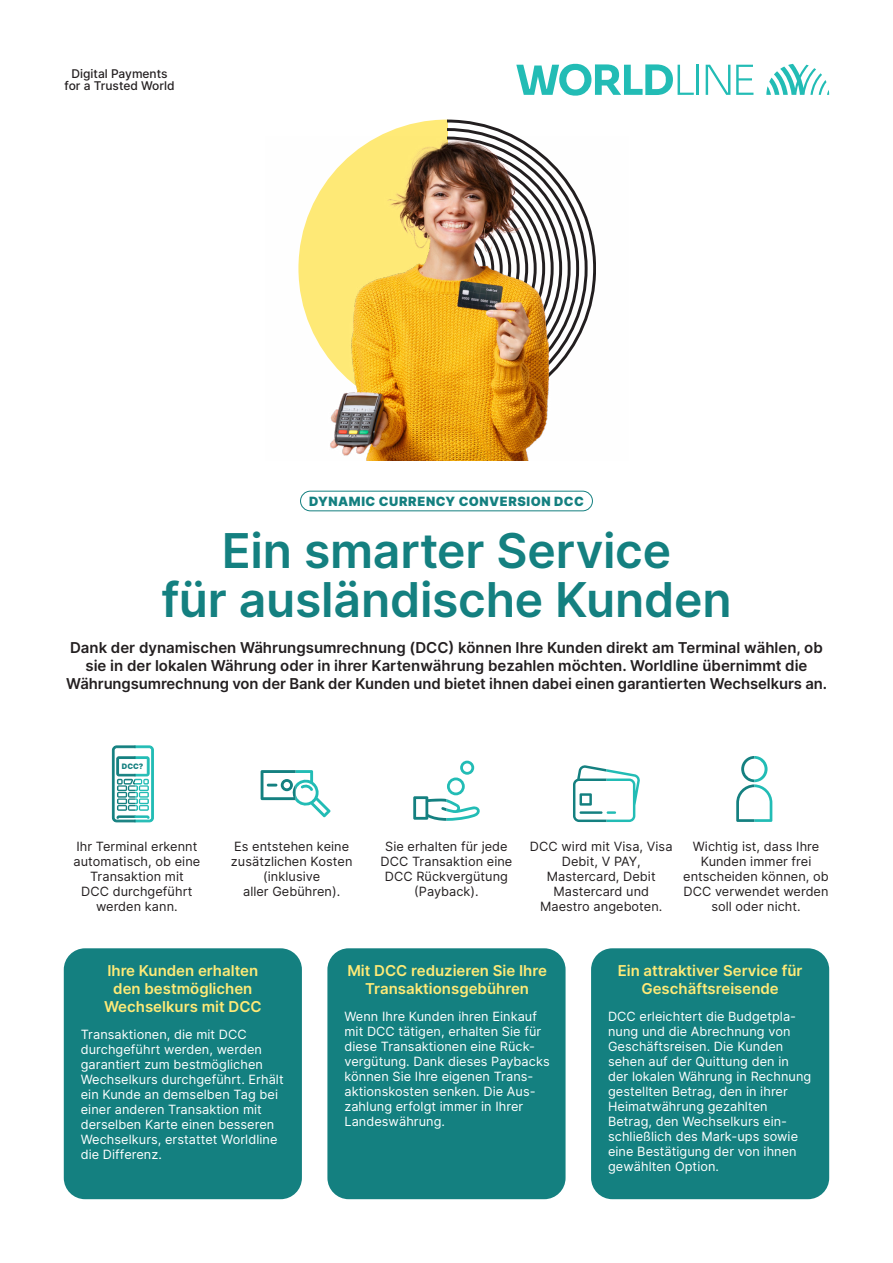
<style>
.page{position:relative;width:893px;height:1263px;background:#fff}
.page>*{position:absolute;margin:0;border:0;box-sizing:border-box;transform-origin:0 0}
._00-Head-Semi-32pt{font:600 48px/49.5px "Inter";letter-spacing:-.005em;color:#148080;text-align:center}
._10-Lead-10pt-Semi{font:600 15px/18px "Inter";color:#231f20;text-align:center}
._10-sub_semi-10pt_ab{font:600 15px/18px "Inter";color:#ffea77;text-align:center}
._02-Body-8_5pt-Reg-n{font:12.75px/15px "Inter";letter-spacing:.005em;color:#fff}
._01-Body-8_5pt-cente{font:12.75px/15px "Inter";letter-spacing:.005em;color:#231f20;text-align:center}
._23-Solution-Name_8{font:900 12.75px "Inter";letter-spacing:.04em;color:#148080}
._00_Signatur{font:500 12px/12.8px "Inter";color:#231f20;text-align:center}
.t1{font:900 7.5px "Inter";color:#148080}
</style>
<div class="page">
<div style="left:64px;top:948px;width:238px;height:251px;background:#148080;border-radius:21px"></div>
<div style="left:327px;top:948px;width:239px;height:251px;background:#148080;border-radius:21px"></div>
<div style="left:591px;top:948px;width:238px;height:251px;background:#148080;border-radius:21px"></div>
<svg style="left:261px;top:770px;width:70px;height:47px"></svg>
<svg style="left:378px;top:119px;width:139px;height:18px"></svg>
<svg style="left:766px;top:64px;width:63px;height:31px"></svg>
<hr style="left:697px;top:65px;width:2px;height:30px;background:#22bcb5">
<svg style="left:736px;top:65px;width:17px;height:30px"></svg>
<svg style="left:706px;top:65px;width:24px;height:30px"></svg>
<svg style="left:516px;top:64px;width:178px;height:32px"></svg>
<div style="left:300px;top:491px;width:293px;height:20px;border:1px solid #148080;border-radius:10px"></div>
<img style="left:298px;top:137px;width:298px;height:324px">
<svg style="left:112px;top:745px;width:42px;height:77px"></svg>
<svg style="left:413px;top:761px;width:67px;height:60px"></svg>
<svg style="left:573px;top:765px;width:67px;height:57px"></svg>
<svg style="left:736px;top:756px;width:36px;height:66px"></svg>
<p class="_00_Signatur" style="left:65px;top:67px;width:112px">Digital Payments for a Trusted World</p>
<p class="_23-Solution-Name_8" style="left:309px;top:492px;width:276px">DYNAMIC CURRENCY CONVERSION DCC</p>
<p class="_00-Head-Semi-32pt" style="left:161px;top:524px;width:572px">Ein smarter Service<br>für ausländische Kunden</p>
<p class="_10-Lead-10pt-Semi" style="left:66px;top:638px;width:762px">Dank der dynamischen Währungsumrechnung (DCC) können Ihre Kunden direkt am Terminal wählen, ob sie in der lokalen Währung oder in ihrer Kartenwährung bezahlen möchten. Worldline übernimmt die<br>Währungsumrechnung von der Bank der Kunden und bietet ihnen dabei einen garantierten Wechselkurs an.</p>
<p class="t1" style="left:122px;top:760px;width:23px">DCC?</p>
<p class="_01-Body-8_5pt-cente" style="left:73px;top:839px;width:128px">Ihr Terminal erkennt automatisch, ob eine<br>Transaktion mit<br>DCC durchgeführt werden kann.</p>
<p class="_01-Body-8_5pt-cente" style="left:231px;top:839px;width:123px">Es entstehen keine zusätzlichen Kosten (inklusive<br>aller Gebühren).</p>
<p class="_01-Body-8_5pt-cente" style="left:381px;top:839px;width:133px">Sie erhalten für jede<br>DCC Transaktion eine<br>DCC Rückvergütung (Payback).</p>
<p class="_01-Body-8_5pt-cente" style="left:530px;top:839px;width:144px">DCC wird mit Visa, Visa<br>Debit, V PAY,<br>Mastercard, Debit<br>Mastercard und<br>Maestro angeboten.</p>
<p class="_01-Body-8_5pt-cente" style="left:683px;top:839px;width:147px">Wichtig ist, dass Ihre<br>Kunden immer frei entscheiden können, ob<br>DCC verwendet werden soll oder nicht.</p>
<p class="_10-sub_semi-10pt_ab" style="left:104px;top:961px;width:159px">Ihre Kunden erhalten den bestmöglichen<br>Wechselkurs mit DCC</p>
<p class="_02-Body-8_5pt-Reg-n" style="left:81px;top:1027px;width:204px">Transaktionen, die mit DCC durchgeführt werden, werden garantiert zum bestmöglichen<br>Wechselkurs durchgeführt. Erhält ein Kunde an demselben Tag bei einer anderen Transaktion mit derselben Karte einen besseren<br>Wechselkurs, erstattet Worldline die Differenz.</p>
<p class="_10-sub_semi-10pt_ab" style="left:347px;top:961px;width:201px">Mit DCC reduzieren Sie Ihre<br>Transaktionsgebühren</p>
<p class="_02-Body-8_5pt-Reg-n" style="left:344px;top:1009px;width:207px">Wenn Ihre Kunden ihren Einkauf mit DCC tätigen, erhalten Sie für diese Transaktionen eine Rück&shy;vergütung. Dank dieses Paybacks können Sie Ihre eigenen Trans&shy;aktionskosten senken. Die Aus&shy;zahlung erfolgt immer in Ihrer<br>Landeswährung.</p>
<p class="_10-sub_semi-10pt_ab" style="left:618px;top:961px;width:186px">Ein attraktiver Service für<br>Geschäftsreisende</p>
<p class="_02-Body-8_5pt-Reg-n" style="left:608px;top:1009px;width:205px">DCC erleichtert die Budgetpla&shy;nung und die Abrechnung von<br>Geschäftsreisen. Die Kunden sehen auf der Quittung den in der lokalen Währung in Rechnung gestellten Betrag, den in ihrer<br>Heimatwährung gezahlten<br>Betrag, den Wechselkurs ein&shy;schließlich des Mark-ups sowie eine Bestätigung der von ihnen gewählten Option.</p>
</div>
